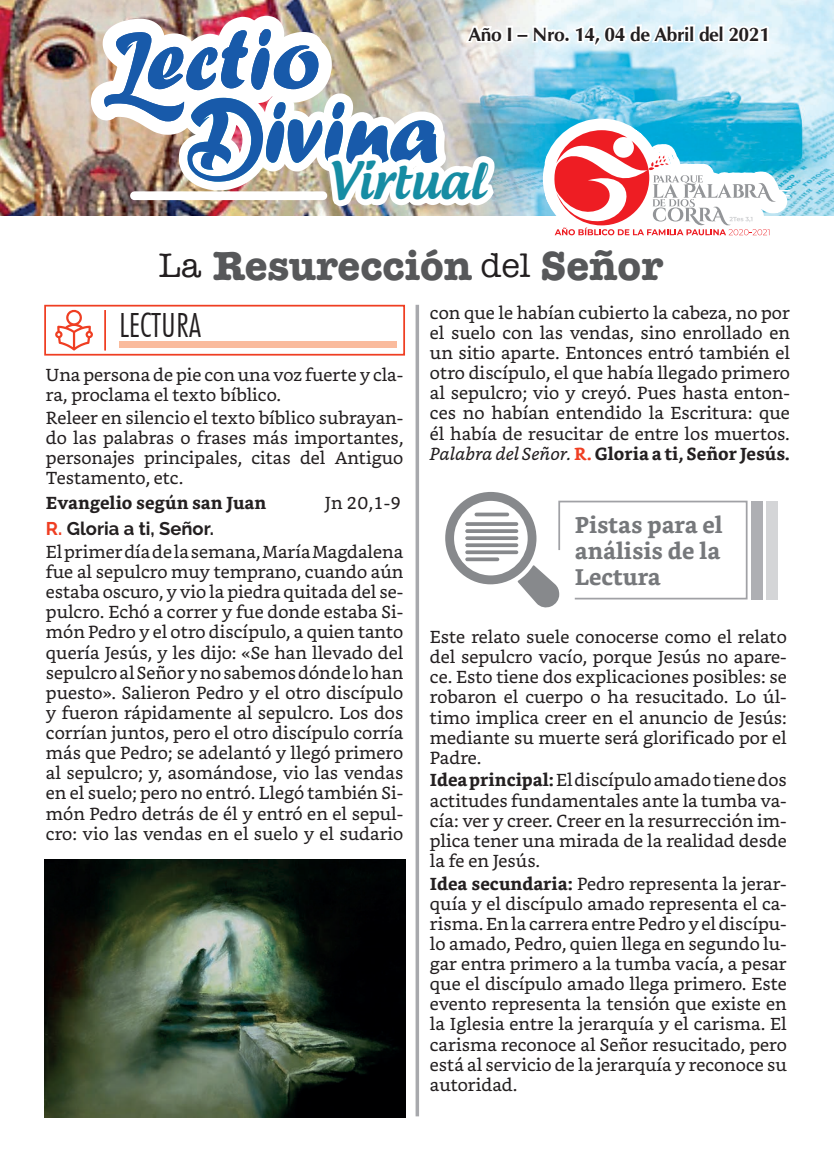
<style>
.page{position:relative;width:834px;height:1166px;background:#fff}
.page>*{position:absolute;margin:0;border:0;box-sizing:border-box;transform-origin:0 0}
.t1{font:89.25px/73px "Forte";letter-spacing:-.005em;color:#185aaa}
.t2{font:500 49.18px "Androgyne";letter-spacing:-.005em;color:#168ca3}
.t3{font:700 42px "American Typewriter";color:#57585a}
.t4{font:35px "American Typewriter";color:#231f20}
.t5{font:300 condensed 33.43px "Futura BT";color:#231f20}
.t6{font:700 22.75px/26.2px "Bookerly";color:#76787b;text-align:justify}
.t7{font:700 19.25px "CG Omega";letter-spacing:-.02em;color:#231f20}
.t8{font:700 18.38px "Raleway";color:#231f20}
.t9{font:17.5px/20.1px "Bookerly";color:#231f20;text-align:justify}
.t10{font:700 17.5px "Bookerly";color:#231f20}
.s1{font-family:"la Chatte Maman";font-size:141.05px}
.s2{font-family:"la Chatte Maman";font-size:141.05px;color:#16a2c2}
.s3{color:#16a2c2}
.s4{font-weight:400;font-size:35px;color:#231f20}
.s5{font-style:italic}
.s6{font-weight:700;color:#ef3e22}
.s7{font-weight:700}
.s8{color:#ef3e22}
</style>
<div class="page">
<img style="left:514px;top:0;width:319px;height:216px">
<img style="left:0;top:0;width:114px;height:216px">
<svg style="left:536px;top:114px;width:256px;height:122px"></svg>
<img style="left:114px;top:0;width:400px;height:216px">
<svg style="left:530px;top:13px;width:240px;height:86px"></svg>
<svg style="left:445px;top:492px;width:303px;height:116px"></svg>
<div style="left:751px;top:501px;width:12px;height:98px;background:#aeafb3"></div>
<div style="left:766px;top:501px;width:12px;height:98px;background:#d4d5d7"></div>
<div style="left:44px;top:305px;width:361px;height:51px;border:2px solid #ef3e22"></div>
<hr style="left:104px;top:310px;width:2px;height:40px;background:#ef3e22">
<svg style="left:55px;top:309px;width:38px;height:42px"></svg>
<div style="left:119px;top:341px;width:277px;height:7px;background:#fabb9d"></div>
<svg style="left:415px;top:305px;width:4px;height:811px;fill:#a8a9ad"></svg>
<img style="left:44px;top:860px;width:361px;height:258px">
<p class="t7" style="left:468px;top:22px;width:303px">Año I – Nro. 14, 04 de Abril del 2021</p>
<h1 class="t1" style="left:191px;top:21px;width:248px;text-indent:-87px"><span class="s1">L</span>ectio<br><span class="s2">D</span><span class="s3">ivina</span></h1>
<h2 class="t2" style="left:327px;top:149px;width:160px">Virtual</h2>
<h3 class="t3" style="left:213px;top:229px;width:451px">Resurección <span class="s4">del</span> Señor</h3>
<p class="t9" style="left:430px;top:303px;width:361px">con que le habían cubierto la cabeza, no por el suelo con las vendas, sino enrollado en un sitio aparte. Entonces entró también el otro discípulo, el que había llegado primero al sepulcro; vio y creyó. Pues hasta enton&shy;ces no habían entendido la Escritura: que él había de resucitar de entre los muertos.<br><span class="s5">Palabra del Señor.</span> <span class="s6">R.</span> <span class="s7">Gloria a ti, Señor Jesús.</span></p>
<h3 class="t4" style="left:159px;top:239px;width:44px">La</h3>
<h3 class="t5" style="left:119px;top:304px;width:84px">LECTURA</h3>
<p class="t9" style="left:46px;top:365px;width:359px">Una persona de pie con una voz fuerte y cla&shy;ra, proclama el texto bíblico.</p>
<p class="t9" style="left:46px;top:408px;width:359px">Releer en silencio el texto bíblico subrayan&shy;do las palabras o frases más importantes, personajes principales, citas del Antiguo Testamento, etc.</p>
<p class="t10" style="left:46px;top:493px;width:222px">Evangelio según san Juan</p>
<p class="t9" style="left:325px;top:493px;width:78px">Jn 20,1-9</p>
<p class="t8" style="left:46px;top:518px;width:170px"><span class="s8">R.</span> Gloria a ti, Señor.</p>
<p class="t9" style="left:46px;top:542px;width:359px">El primer día de la semana, María Magdalena fue al sepulcro muy temprano, cuando aún estaba oscuro, y vio la piedra quitada del se&shy;pulcro. Echó a correr y fue donde estaba Si&shy;món Pedro y el otro discípulo, a quien tanto quería Jesús, y les dijo: «Se han llevado del sepulcro al Señor y no sabemos dónde lo han puesto». Salieron Pedro y el otro discípulo y fueron rápidamente al sepulcro. Los dos corrían juntos, pero el otro discípulo corría más que Pedro; se adelantó y llegó primero al sepulcro; y, asomándose, vio las vendas en el suelo; pero no entró. Llegó también Si&shy;món Pedro detrás de él y entró en el sepul&shy;cro: vio las vendas en el suelo y el sudario</p>
<h3 class="t6" style="left:574px;top:512px;width:149px">Pistas para el análisis de la Lectura</h3>
<p class="t9" style="left:430px;top:627px;width:358px">Este relato suele conocerse como el relato del sepulcro vacío, porque Jesús no apare&shy;ce. Esto tiene dos explicaciones posibles: se robaron el cuerpo o ha resucitado. Lo úl&shy;timo implica creer en el anuncio de Jesús: mediante su muerte será glorificado por el Padre.</p>
<p class="t9" style="left:430px;top:770px;width:358px"><span class="s7">Idea principal:</span> El discípulo amado tiene dos actitudes fundamentales ante la tumba va&shy;cía: ver y creer. Creer en la resurrección im&shy;plica tener una mirada de la realidad desde la fe en Jesús.</p>
<p class="t9" style="left:430px;top:873px;width:358px"><span class="s7">Idea secundaria:</span> Pedro representa la jerar&shy;quía y el discípulo amado representa el ca&shy;risma. En la carrera entre Pedro y el discípu&shy;lo amado, Pedro, quien llega en segundo lu&shy;gar entra primero a la tumba vacía, a pesar que el discípulo amado llega primero. Este evento representa la tensión que existe en la Iglesia entre la jerarquía y el carisma. El carisma reconoce al Señor resucitado, pero está al servicio de la jerarquía y reconoce su autoridad.</p>
</div>
